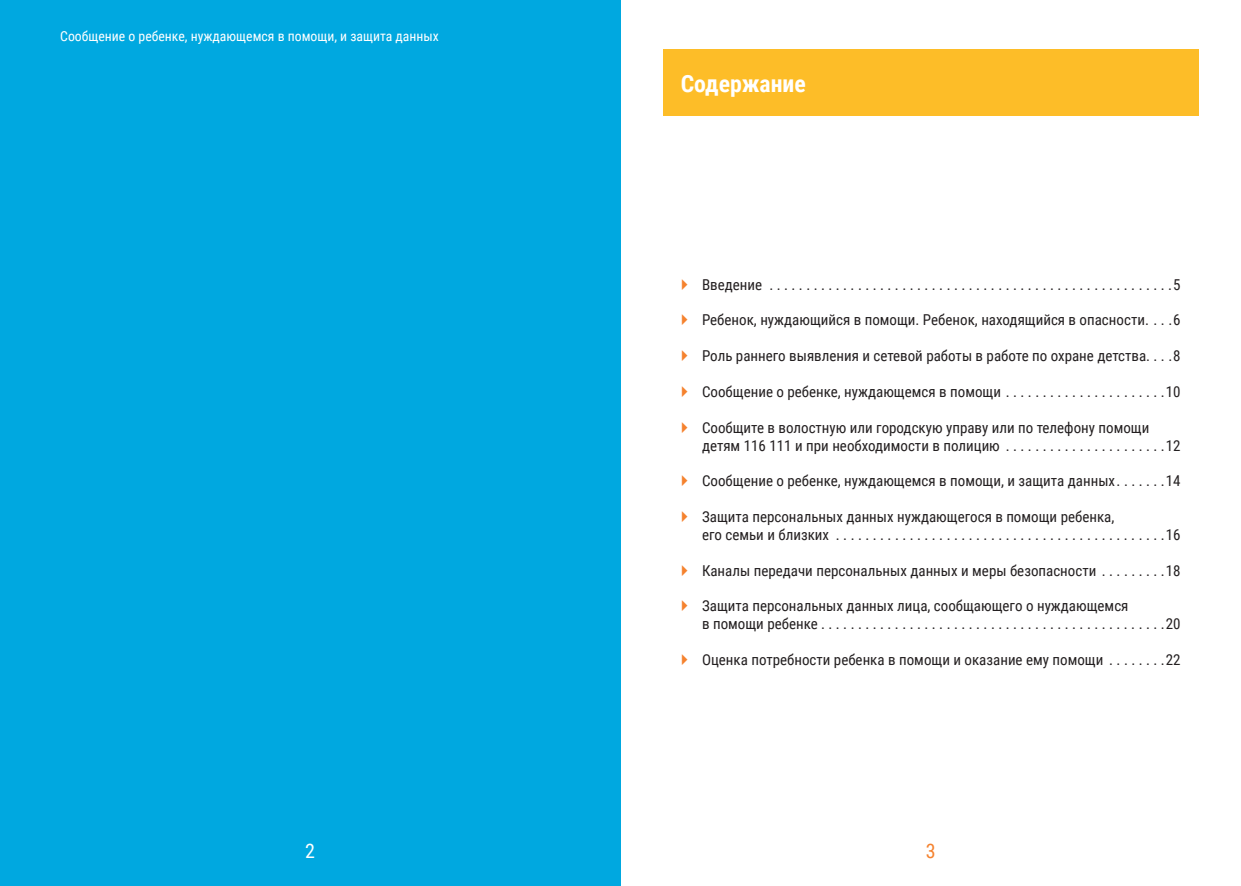
<style>
.page{position:relative;width:1241px;height:886px;background:#fff}
.page>*{position:absolute;margin:0;border:0;box-sizing:border-box;transform-origin:0 0}
.pealkiri_lai{font:700 23.75px "Roboto Condensed";color:#fff}
.t1{font:20px "Roboto Condensed";color:#fff}
.t2{font:20px "Roboto Condensed";color:#f5822e}
.t3{font:15px/18px "Roboto Condensed";color:#231f20}
.t4{font:13.75px "Roboto Condensed";color:#fff}
</style>
<div class="page">
<div style="left:0;top:0;width:620px;height:886px;background:#00a8e0"></div>
<div style="left:663px;top:50px;width:535px;height:66px;background:#fdbd28"></div>
<p class="t4" style="left:60px;top:26px;width:380px">Сообщение о ребенке, нуждающемся в помощи, и защита данных</p>
<p class="pealkiri_lai" style="left:680px;top:67px;width:127px">Содержание</p>
<p class="t3" style="left:702px;top:275px;width:480px">Введение . . . . . . . . . . . . . . . . . . . . . . . . . . . . . . . . . . . . . . . . . . . . . . . . . . . . . . 5</p>
<p class="t3" style="left:702px;top:310px;width:480px">Ребенок, нуждающийся в помощи. Ребенок, находящийся в опасности. . . 6</p>
<p class="t3" style="left:702px;top:346px;width:480px">Роль раннего выявления и сетевой работы в работе по охране детства. . . . 8</p>
<p class="t3" style="left:702px;top:382px;width:480px">Сообщение о ребенке, нуждающемся в помощи . . . . . . . . . . . . . . . . . . . . . 10</p>
<p class="t3" style="left:702px;top:418px;width:480px">Сообщите в волостную или городскую управу или по телефону помощи детям 116 111 и при необходимости в полицию . . . . . . . . . . . . . . . . . . . . . 12</p>
<p class="t3" style="left:702px;top:471px;width:480px">Сообщение о ребенке, нуждающемся в помощи, и защита данных . . . . . . 14</p>
<p class="t3" style="left:702px;top:507px;width:480px">Защита персональных данных нуждающегося в помощи ребенка,<br>его семьи и близких . . . . . . . . . . . . . . . . . . . . . . . . . . . . . . . . . . . . . . . . . . . . 16</p>
<p class="t3" style="left:702px;top:561px;width:480px">Каналы передачи персональных данных и меры безопасности . . . . . . . . 18</p>
<p class="t3" style="left:702px;top:596px;width:480px">Защита персональных данных лица, сообщающего о нуждающемся<br>в помощи ребенке . . . . . . . . . . . . . . . . . . . . . . . . . . . . . . . . . . . . . . . . . . . . . . 20</p>
<p class="t3" style="left:702px;top:650px;width:480px">Оценка потребности ребенка в помощи и оказание ему помощи . . . . . . . 22</p>
<h2 class="t1" style="left:305px;top:837px;width:11px">2</h2>
<h2 class="t2" style="left:925px;top:837px;width:11px">3</h2>
</div>
